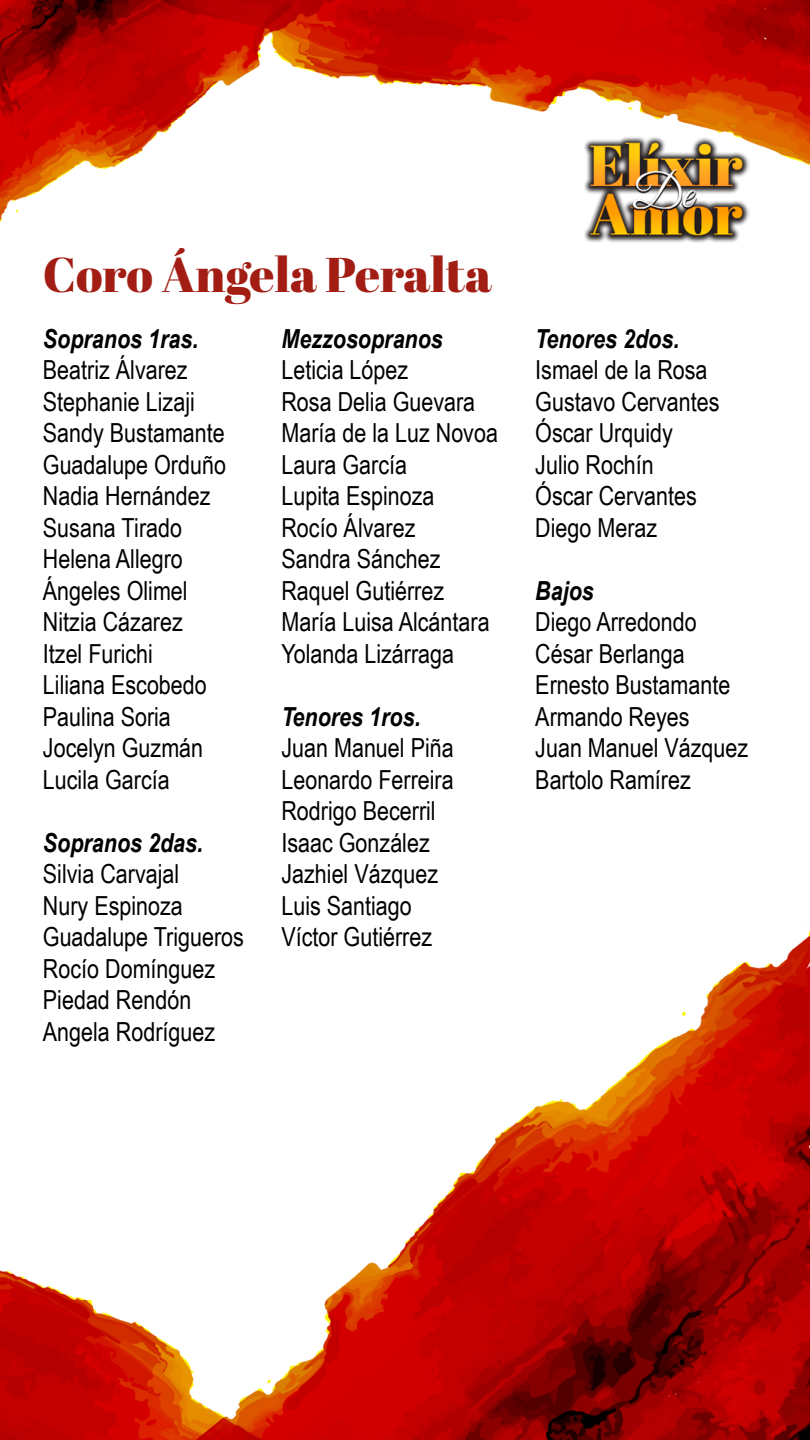
<style>
.page{position:relative;width:810px;height:1440px;background:#fff}
.page>*{position:absolute;margin:0;border:0;box-sizing:border-box;transform-origin:0 0}
.t1{font:48.75px "Abril Fatface";color:#a21d13}
.t2{font:26.25px/31.5px "Arial Narrow";color:#000}
.t3{font:italic 700 26.25px "Arial Narrow";color:#000}
</style>
<div class="page">
<img style="left:0;top:0;width:810px;height:1440px">
<img style="left:583px;top:135px;width:167px;height:108px">
<h1 class="t1" style="left:43px;top:241px;width:450px">Coro Ángela Peralta</h1>
<p class="t3" style="left:43px;top:319px;width:157px">Sopranos 1ras.</p>
<p class="t2" style="left:43px;top:353px;width:185px">Beatriz Álvarez<br>Stephanie Lizaji<br>Sandy Bustamante<br>Guadalupe Orduño<br>Nadia Hernández<br>Susana Tirado<br>Helena Allegro<br>Ángeles Olimel<br>Nitzia Cázarez<br>Itzel Furichi<br>Liliana Escobedo<br>Paulina Soria<br>Jocelyn Guzmán<br>Lucila García</p>
<p class="t3" style="left:281px;top:319px;width:163px">Mezzosopranos</p>
<p class="t2" style="left:281px;top:353px;width:218px">Leticia López<br>Rosa Delia Guevara<br>María de la Luz Novoa<br>Laura García<br>Lupita Espinoza<br>Rocío Álvarez<br>Sandra Sánchez<br>Raquel Gutiérrez<br>María Luisa Alcántara<br>Yolanda Lizárraga</p>
<p class="t3" style="left:281px;top:697px;width:141px">Tenores 1ros.</p>
<p class="t2" style="left:281px;top:731px;width:174px">Juan Manuel Piña<br>Leonardo Ferreira<br>Rodrigo Becerril<br>Isaac González<br>Jazhiel Vázquez<br>Luis Santiago<br>Víctor Gutiérrez</p>
<p class="t3" style="left:43px;top:823px;width:162px">Sopranos 2das.</p>
<p class="t2" style="left:43px;top:857px;width:203px">Silvia Carvajal<br>Nury Espinoza<br>Guadalupe Trigueros<br>Rocío Domínguez<br>Piedad Rendón<br>Angela Rodríguez</p>
<p class="t3" style="left:535px;top:319px;width:146px">Tenores 2dos.</p>
<p class="t2" style="left:535px;top:353px;width:186px">Ismael de la Rosa<br>Gustavo Cervantes<br>Óscar Urquidy<br>Julio Rochín<br>Óscar Cervantes<br>Diego Meraz</p>
<p class="t3" style="left:535px;top:571px;width:60px">Bajos</p>
<p class="t2" style="left:535px;top:605px;width:214px">Diego Arredondo<br>César Berlanga<br>Ernesto Bustamante<br>Armando Reyes<br>Juan Manuel Vázquez<br>Bartolo Ramírez</p>
</div>
